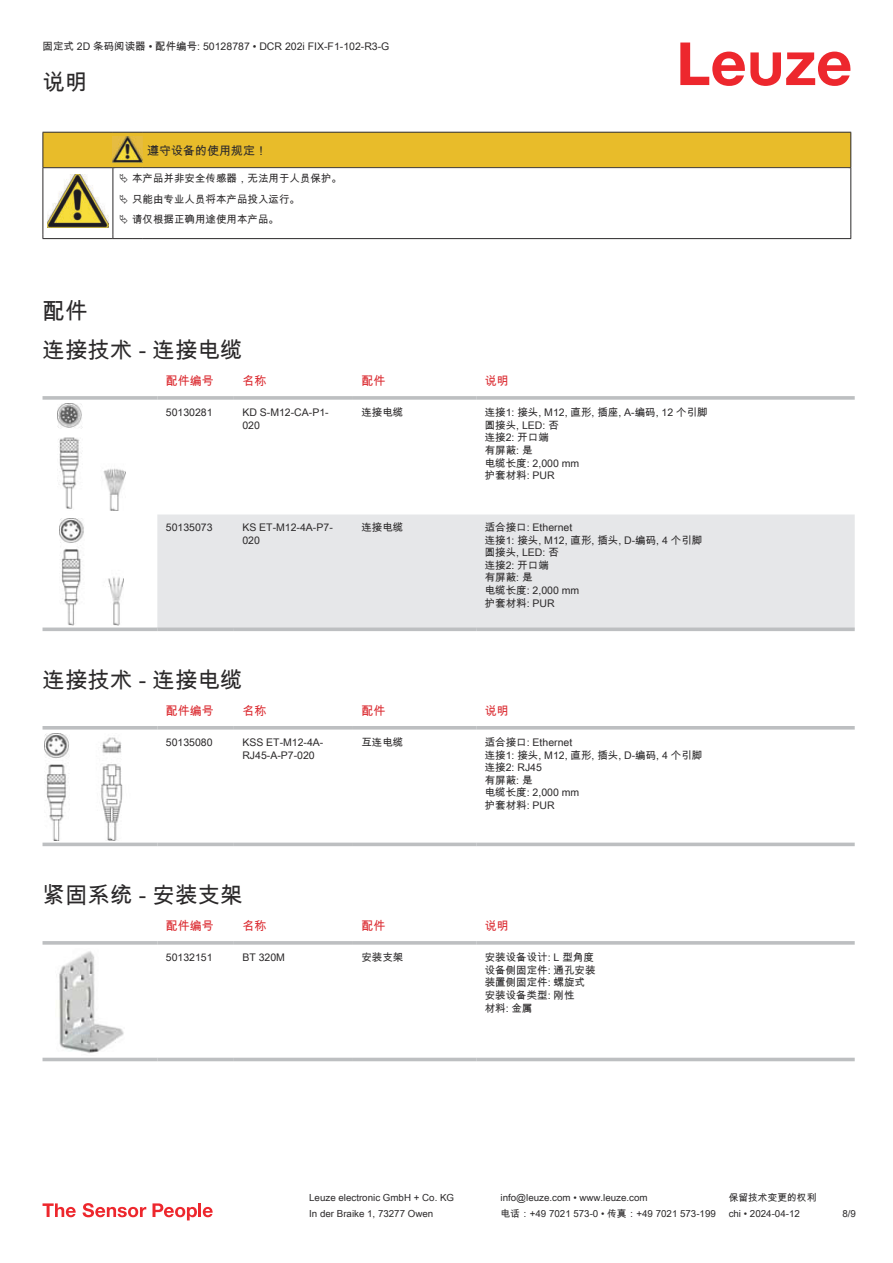
<style>
.page{position:relative;width:893px;height:1263px;background:#fff}
.page>*{position:absolute;margin:0;border:0;box-sizing:border-box;transform-origin:0 0}
.t1{font:22.5px/38.7px "Arial Unicode MS";color:#2b292a}
.t2{font:12px "Arial Unicode MS";color:#db2a30}
.t3{font:12px "Arial Unicode MS";color:#2b292a}
.t4{font:10.5px/12.6px "Arial Unicode MS";color:#2b292a}
.t5{font:9.75px "Arial Unicode MS";color:#2b292a}
</style>
<div class="page">
<svg style="left:680px;top:43px;width:170px;height:43px"></svg>
<div style="left:157px;top:514px;width:698px;height:113px;background:#e6e7e9"></div>
<svg style="left:43px;top:396px;width:114px;height:4px"></svg>
<svg style="left:157px;top:396px;width:77px;height:4px"></svg>
<svg style="left:234px;top:396px;width:119px;height:4px"></svg>
<svg style="left:353px;top:396px;width:123px;height:4px"></svg>
<svg style="left:476px;top:396px;width:379px;height:4px;background:#c3c5c7"></svg>
<svg style="left:43px;top:627px;width:114px;height:4px"></svg>
<svg style="left:157px;top:627px;width:77px;height:4px"></svg>
<svg style="left:234px;top:627px;width:119px;height:4px"></svg>
<svg style="left:353px;top:627px;width:123px;height:4px"></svg>
<svg style="left:476px;top:627px;width:379px;height:4px;background:#c2c4c6"></svg>
<img style="left:57px;top:404px;width:68px;height:106px">
<img style="left:59px;top:519px;width:65px;height:106px">
<svg style="left:43px;top:729px;width:812px;height:118px"></svg>
<hr style="left:43px;top:726px;width:114px;height:3px;background:#bdbfc1">
<hr style="left:157px;top:726px;width:77px;height:3px;background:#bdbfc1">
<hr style="left:234px;top:726px;width:119px;height:3px;background:#bdbfc1">
<hr style="left:353px;top:726px;width:123px;height:3px;background:#bdbfc1">
<hr style="left:476px;top:726px;width:379px;height:3px;background:#bdbfc1">
<hr style="left:43px;top:843px;width:114px;height:3px;background:#bdbfc1">
<hr style="left:157px;top:843px;width:77px;height:3px;background:#bdbfc1">
<hr style="left:234px;top:843px;width:119px;height:3px;background:#bdbfc1">
<hr style="left:353px;top:843px;width:123px;height:3px;background:#bdbfc1">
<hr style="left:476px;top:843px;width:379px;height:3px;background:#bdbfc1">
<img style="left:45px;top:734px;width:93px;height:106px">
<div style="left:43px;top:1057px;width:812px;height:5px;background:#eceded"></div>
<svg style="left:43px;top:941px;width:114px;height:4px"></svg>
<svg style="left:157px;top:941px;width:77px;height:4px"></svg>
<svg style="left:234px;top:941px;width:119px;height:4px"></svg>
<svg style="left:353px;top:941px;width:123px;height:4px"></svg>
<svg style="left:476px;top:941px;width:379px;height:4px;background:#c3c5c7"></svg>
<hr style="left:43px;top:1058px;width:114px;height:3px;background:#bdbfc1">
<hr style="left:157px;top:1058px;width:77px;height:3px;background:#bdbfc1">
<hr style="left:234px;top:1058px;width:119px;height:3px;background:#bdbfc1">
<hr style="left:353px;top:1058px;width:123px;height:3px;background:#bdbfc1">
<hr style="left:476px;top:1058px;width:379px;height:3px;background:#bdbfc1">
<img style="left:59px;top:951px;width:65px;height:102px">
<svg style="left:43px;top:1203px;width:33px;height:14px"></svg>
<svg style="left:83px;top:1203px;width:63px;height:14px"></svg>
<svg style="left:153px;top:1203px;width:44px;height:17px"></svg>
<hr style="left:198px;top:1203px;width:3px;height:14px;background:#ed272d">
<svg style="left:203px;top:1207px;width:10px;height:10px"></svg>
<hr style="left:43px;top:238px;width:70px;height:1px;background:#2b292a">
<hr style="left:113px;top:238px;width:30px;height:1px;background:#2b292a">
<hr style="left:143px;top:238px;width:708px;height:1px;background:#2b292a">
<svg style="left:43px;top:132px;width:808px;height:106px"></svg>
<p class="t4" style="left:43px;top:40px;width:348px">固定式 2D 条码阅读器 • 配件编号: 50128787 • DCR 202i FIX-F1-102-R3-G</p>
<h1 class="t1" style="left:43px;top:62px;width:46px">说明</h1>
<p class="t3" style="left:147px;top:142px;width:121px">遵守设备的使用规定！</p>
<p class="t4" style="left:132px;top:168px;width:211px;line-height:20.2px">本产品并非安全传感器，无法用于人员保护。只能由专业人员将本产品投入运行。<br>请仅根据正确用途使用本产品。</p>
<h1 class="t1" style="left:43px;top:291px;width:202px">配件<br>连接技术 - 连接电缆</h1>
<p class="t2" style="left:166px;top:372px;width:49px">配件编号</p>
<p class="t2" style="left:242px;top:372px;width:25px">名称</p>
<p class="t2" style="left:361px;top:372px;width:25px">配件</p>
<p class="t2" style="left:485px;top:372px;width:25px">说明</p>
<p class="t4" style="left:166px;top:406px;width:48px">50130281</p>
<p class="t4" style="left:242px;top:406px;width:88px">KD S-M12-CA-P1-<br>020</p>
<p class="t4" style="left:361px;top:406px;width:43px">连接电缆</p>
<p class="t4" style="left:485px;top:406px;width:224px">连接1: 接头, M12, 直形, 插座, A-编码, 12 个引脚圆接头, LED: 否<br>连接2: 开口端<br>有屏蔽: 是<br>电缆长度: 2,000 mm<br>护套材料: PUR</p>
<p class="t4" style="left:166px;top:521px;width:48px">50135073</p>
<p class="t4" style="left:242px;top:521px;width:92px">KS ET-M12-4A-P7-<br>020</p>
<p class="t4" style="left:361px;top:521px;width:43px">连接电缆</p>
<p class="t4" style="left:485px;top:521px;width:219px">适合接口: Ethernet<br>连接1: 接头, M12, 直形, 插头, D-编码, 4 个引脚圆接头, LED: 否<br>连接2: 开口端<br>有屏蔽: 是<br>电缆长度: 2,000 mm<br>护套材料: PUR</p>
<h1 class="t1" style="left:43px;top:660px;width:202px">连接技术 - 连接电缆</h1>
<p class="t2" style="left:166px;top:702px;width:49px">配件编号</p>
<p class="t2" style="left:242px;top:702px;width:25px">名称</p>
<p class="t2" style="left:361px;top:702px;width:25px">配件</p>
<p class="t2" style="left:485px;top:702px;width:25px">说明</p>
<p class="t4" style="left:166px;top:736px;width:48px">50135080</p>
<p class="t4" style="left:242px;top:736px;width:83px">KSS ET-M12-4A-<br>RJ45-A-P7-020</p>
<p class="t4" style="left:361px;top:736px;width:43px">互连电缆</p>
<p class="t4" style="left:485px;top:736px;width:219px">适合接口: Ethernet<br>连接1: 接头, M12, 直形, 插头, D-编码, 4 个引脚连接2: RJ45<br>有屏蔽: 是<br>电缆长度: 2,000 mm<br>护套材料: PUR</p>
<h1 class="t1" style="left:43px;top:875px;width:202px">紧固系统 - 安装支架</h1>
<p class="t2" style="left:166px;top:917px;width:49px">配件编号</p>
<p class="t2" style="left:242px;top:917px;width:25px">名称</p>
<p class="t2" style="left:361px;top:917px;width:25px">配件</p>
<p class="t2" style="left:485px;top:917px;width:25px">说明</p>
<p class="t4" style="left:166px;top:951px;width:48px">50132151</p>
<p class="t4" style="left:242px;top:951px;width:44px">BT 320M</p>
<p class="t4" style="left:361px;top:951px;width:43px">安装支架</p>
<p class="t4" style="left:485px;top:951px;width:112px">安装设备设计: L 型角度设备侧固定件: 通孔安装装置侧固定件: 螺旋式安装设备类型: 刚性<br>材料: 金属</p>
<p class="t5" style="left:309px;top:1191px;width:146px">Leuze electronic GmbH + Co. KG</p>
<p class="t5" style="left:501px;top:1191px;width:149px">info@leuze.com • www.leuze.com</p>
<p class="t5" style="left:729px;top:1191px;width:89px">保留技术变更的权利</p>
<p class="t5" style="left:309px;top:1206px;width:126px">In der Braike 1, 73277 Owen</p>
<p class="t5" style="left:501px;top:1206px;width:217px">电话：+49 7021 573-0 • 传真：+49 7021 573-199</p>
<p class="t5" style="left:729px;top:1206px;width:73px">chi • 2024-04-12</p>
<p class="t5" style="left:842px;top:1206px;width:15px">8/9</p>
</div>
